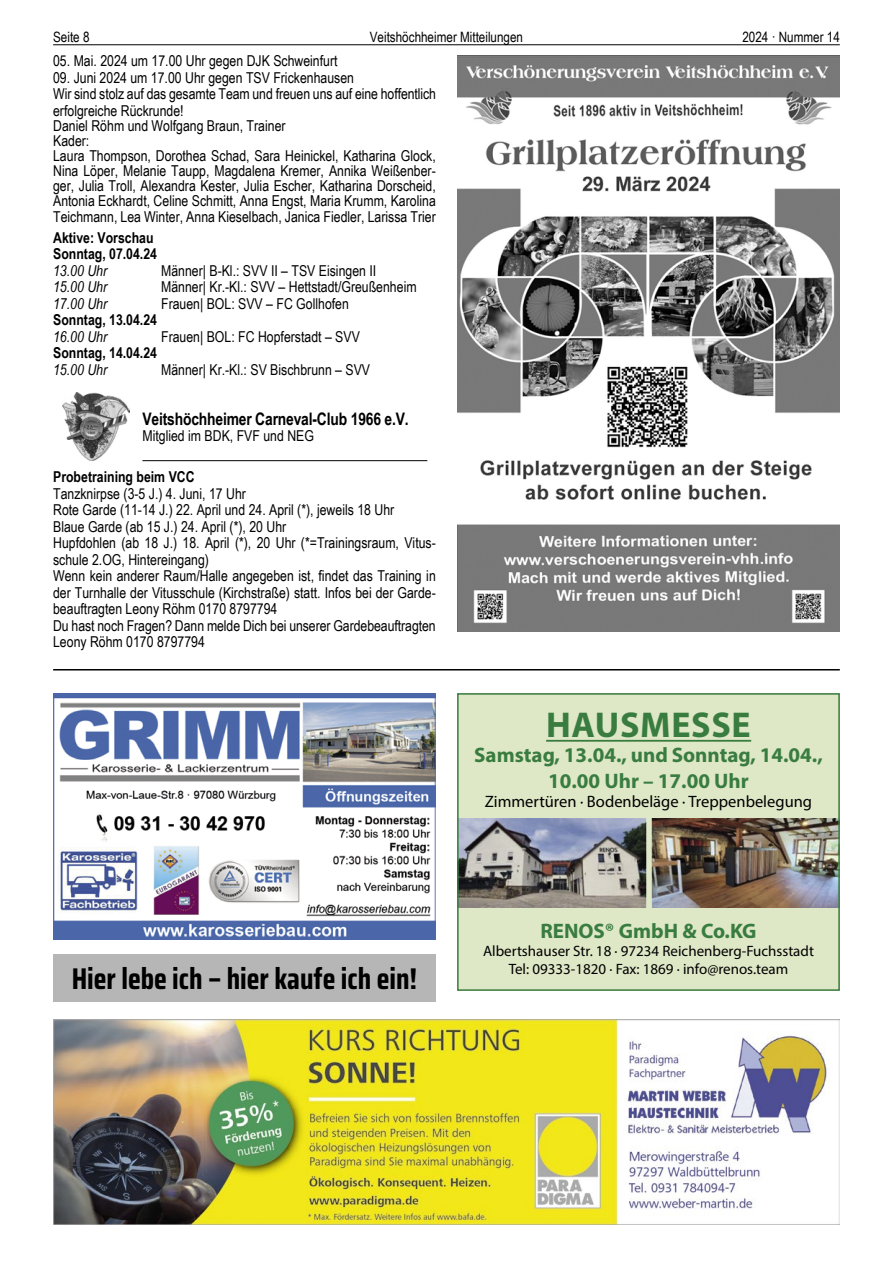
<style>
.page{position:relative;width:893px;height:1263px;background:#fff}
.page>*{position:absolute;margin:0;border:0;box-sizing:border-box;transform-origin:0 0}
.t1{font:700 36px "Myriad Pro";letter-spacing:.02em;color:#397c40}
.t2{font:700 30px "Saira Condensed";color:#000}
.t3{font:700 21px/25.2px "Myriad Pro";color:#397c40;text-align:center}
.t4{font:700 17.25px "Arial Narrow";letter-spacing:-.01em;color:#000}
.t5{font:16.5px "Myriad Pro";color:#000}
.t6{font:15px/16.5px "Arial Narrow";color:#000}
.t7{font:15px/18px "Myriad Pro";color:#000;text-align:center}
.t8{font:700 15px/16.5px "Arial Narrow";color:#000}
.t9{font:italic 15px "Arial Narrow";color:#000}
.t10{font:14.25px "Arial Narrow";color:#000}
</style>
<div class="page">
<hr style="left:53px;top:44px;width:787px;height:1px;background:#000">
<hr style="left:142px;top:460px;width:285px;height:1px;background:#000">
<img style="left:62px;top:393px;width:67px;height:68px">
<img style="left:457px;top:56px;width:383px;height:575px">
<img style="left:53px;top:693px;width:383px;height:247px">
<img style="left:53px;top:1020px;width:787px;height:205px">
<div style="left:457px;top:693px;width:383px;height:298px;background:#dee7c6"></div>
<hr style="left:546px;top:740px;width:205px;height:2px;background:#397c40">
<img style="left:460px;top:818px;width:377px;height:90px">
<div style="left:457px;top:693px;width:383px;height:298px;border:2px solid #397c40"></div>
<hr style="left:53px;top:669px;width:787px;height:1px;background:#000">
<div style="left:53px;top:954px;width:383px;height:48px;background:#b6b6b6"></div>
<p class="t10" style="left:53px;top:27px;width:38px">Seite 8</p>
<p class="t10" style="left:370px;top:27px;width:155px">Veitshöchheimer Mitteilungen</p>
<p class="t10" style="left:742px;top:27px;width:99px">2024 · Nummer 14</p>
<p class="t6" style="left:53px;top:52px;width:286px">05. Mai. 2024 um 17.00 Uhr gegen DJK Schweinfurt</p>
<p class="t6" style="left:53px;top:69px;width:384px">09. Juni 2024 um 17.00 Uhr gegen TSV Frickenhausen<br>Wir sind stolz auf das gesamte Team und freuen uns auf eine hoffentlich erfolgreiche Rückrunde!</p>
<p class="t6" style="left:53px;top:117px;width:384px;line-height:15px">Daniel Röhm und Wolfgang Braun, Trainer<br>Kader:<br>Laura Thompson, Dorothea Schad, Sara Heinickel, Katharina Glock, Nina Löper, Melanie Taupp, Magdalena Kremer, Annika Weißenber&shy;ger, Julia Troll, Alexandra Kester, Julia Escher, Katharina Dorscheid, Antonia Eckhardt, Celine Schmitt, Anna Engst, Maria Krumm, Karolina</p>
<p class="t6" style="left:53px;top:208px;width:384px">Teichmann, Lea Winter, Anna Kieselbach, Janica Fiedler, Larissa Trier</p>
<p class="t8" style="left:53px;top:229px;width:105px">Aktive: Vorschau<br>Sonntag, 07.04.24</p>
<p class="t9" style="left:53px;top:260px;width:56px">13.00 Uhr</p>
<p class="t6" style="left:161px;top:262px;width:217px">Männer| B-Kl.: SVV II – TSV Eisingen II</p>
<p class="t9" style="left:53px;top:277px;width:56px">15.00 Uhr</p>
<p class="t6" style="left:161px;top:278px;width:257px">Männer| Kr.-Kl.: SVV – Hettstadt/Greußenheim</p>
<p class="t9" style="left:53px;top:293px;width:56px">17.00 Uhr</p>
<p class="t6" style="left:161px;top:295px;width:189px">Frauen| BOL: SVV – FC Gollhofen</p>
<p class="t8" style="left:53px;top:311px;width:105px">Sonntag, 13.04.24</p>
<p class="t9" style="left:53px;top:326px;width:56px">16.00 Uhr</p>
<p class="t6" style="left:161px;top:328px;width:200px">Frauen| BOL: FC Hopferstadt – SVV</p>
<p class="t8" style="left:53px;top:344px;width:105px">Sonntag, 14.04.24</p>
<p class="t9" style="left:53px;top:359px;width:56px">15.00 Uhr</p>
<p class="t6" style="left:161px;top:361px;width:210px">Männer| Kr.-Kl.: SV Bischbrunn – SVV</p>
<p class="t4" style="left:142px;top:406px;width:268px">Veitshöchheimer Carneval-Club 1966 e.V.</p>
<p class="t6" style="left:142px;top:427px;width:173px">Mitglied im BDK, FVF und NEG</p>
<p class="t8" style="left:53px;top:468px;width:143px">Probetraining beim VCC</p>
<p class="t6" style="left:53px;top:484px;width:384px">Tanzknirpse (3-5 J.) 4. Juni, 17 Uhr<br>Rote Garde (11-14 J.) 22. April und 24. April (*), jeweils 18 Uhr<br>Blaue Garde (ab 15 J.) 24. April (*), 20 Uhr<br>Hupfdohlen (ab 18 J.) 18. April (*), 20 Uhr (*=Trainingsraum, Vitus&shy;schule 2.OG, Hintereingang)<br>Wenn kein anderer Raum/Halle angegeben ist, findet das Training in der Turnhalle der Vitusschule (Kirchstraße) statt. Infos bei der Garde&shy;beauftragten Leony Röhm 0170 8797794<br>Du hast noch Fragen? Dann melde Dich bei unserer Gardebeauftragten Leony Röhm 0170 8797794</p>
<h2 class="t2" style="left:72px;top:956px;width:347px">Hier lebe ich – hier kaufe ich ein!</h2>
<h1 class="t1" style="left:546px;top:701px;width:206px">HAUSMESSE</h1>
<h3 class="t3" style="left:474px;top:742px;width:350px">Samstag, 13.04., und Sonntag, 14.04.,<br>10.00 Uhr – 17.00 Uhr</h3>
<p class="t5" style="left:485px;top:792px;width:329px">Zimmertüren · Bodenbeläge · Treppenbelegung</p>
<h3 class="t3" style="left:540px;top:918px;width:218px">RENOS® GmbH &amp; Co.KG</h3>
<p class="t7" style="left:483px;top:942px;width:332px">Albertshauser Str. 18 · 97234 Reichenberg-Fuchsstadt<br>Tel: 09333-1820 · Fax: 1869 · info@renos.team</p>
</div>
